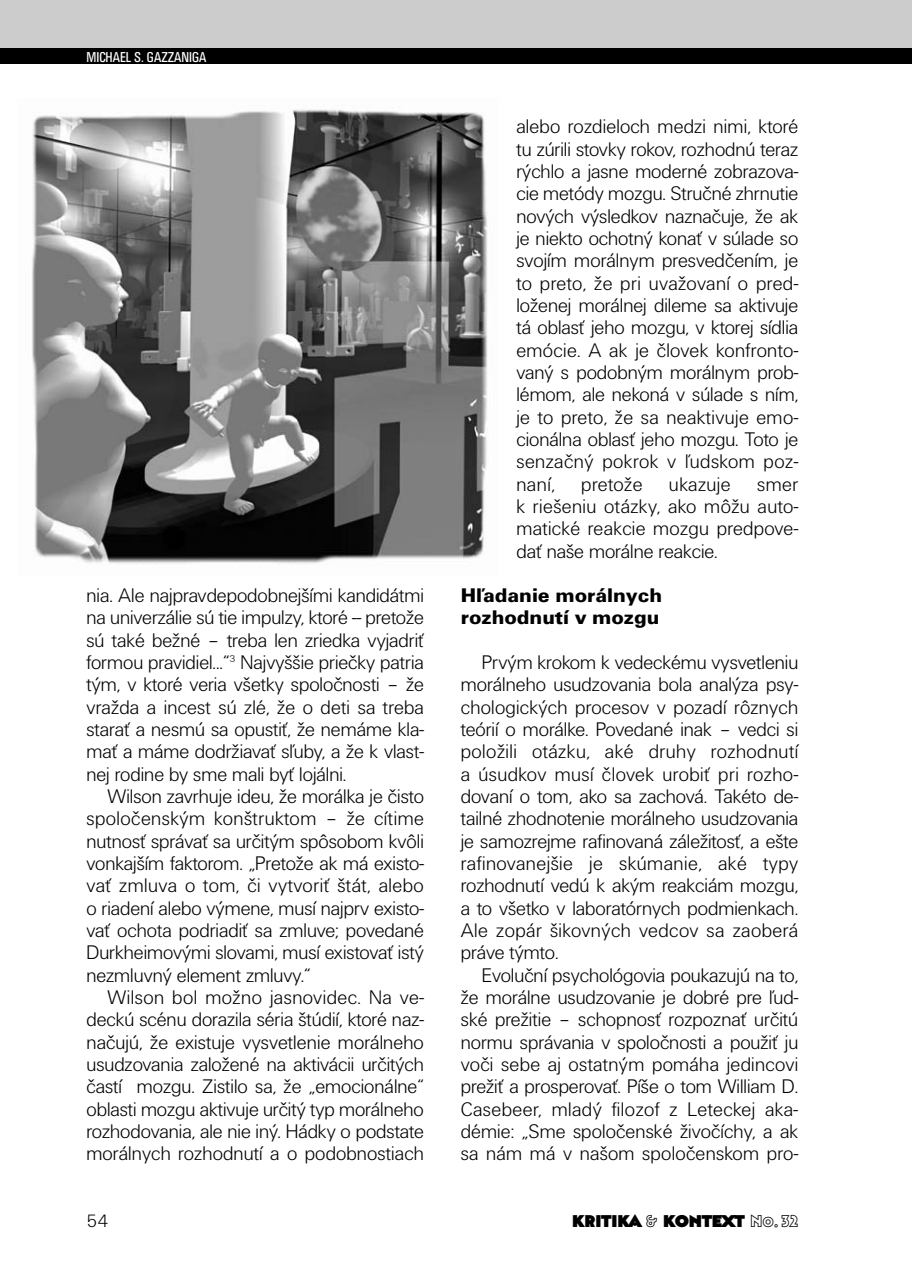
<style>
.page{position:relative;width:912px;height:1276px;background:#fff}
.page>*{position:absolute;margin:0;border:0;box-sizing:border-box;transform-origin:0 0}
.t1{font:300 20.4px/22.4px "Unitus DCE";color:#000;text-align:justify}
.t2{font:900 20.4px/22.4px "Unitus TCE";color:#000}
.t3{font:300 20.4px "Unitus DCE";letter-spacing:.025em;color:#000}
.t4{font:300 18.6px "Unitus DCE";color:#000}
.t5{font:16.8px "Bahnhof Ultra";color:#000}
.t6{font:condensed 14.8px "Unitus TCE";color:#fff}
.s1{font-family:"Bahnhof Outline"}
</style>
<div class="page">
<svg style="left:0;top:0;width:912px;height:564px"></svg>
<p class="t6" style="left:86px;top:51px;width:122px">MICHAEL S. GAZZANIGA</p>
<p class="t1" style="left:86px;top:586px;width:339px">nia. Ale najpravdepodobnejšími kandidátmi na univerzálie sú tie impulzy, ktoré -- pretože sú také bežné – treba len zriedka vyjadriť formou pravidiel...“<sup>3</sup> Najvyššie priečky patria tým, v ktoré veria všetky spoločnosti – že vražda a incest sú zlé, že o deti sa treba starať a nesmú sa opustiť, že nemáme kla&shy;mať a máme dodržiavať sľuby, a že k vlast&shy;nej rodine by sme mali byť lojálni.</p>
<p class="t1" style="left:86px;top:787px;width:339px;text-indent:21px">Wilson zavrhuje ideu, že morálka je čisto spoločenským konštruktom – že cítime nutnosť správať sa určitým spôsobom kvôli vonkajším faktorom. „Pretože ak má existo&shy;vať zmluva o tom, či vytvoriť štát, alebo o riadení alebo výmene, musí najprv existo&shy;vať ochota podriadiť sa zmluve; povedané Durkheimovými slovami, musí existovať istý nezmluvný element zmluvy.“</p>
<p class="t1" style="left:86px;top:987px;width:339px;text-indent:21px">Wilson bol možno jasnovidec. Na ve&shy;deckú scénu dorazila séria štúdií, ktoré naz&shy;načujú, že existuje vysvetlenie morálneho usudzovania založené na aktivácii určitých častí mozgu. Zistilo sa, že „emocionálne“ oblasti mozgu aktivuje určitý typ morálneho rozhodovania, ale nie iný. Hádky o podstate morálnych rozhodnutí a o podobnostiach</p>
<p class="t1" style="left:516px;top:117px;width:283px">alebo rozdieloch medzi nimi, ktoré tu zúrili stovky rokov, rozhodnú teraz rýchlo a jasne moderné zobrazova&shy;cie metódy mozgu. Stručné zhrnutie nových výsledkov naznačuje, že ak je niekto ochotný konať v súlade so svojím morálnym presvedčením, je to preto, že pri uvažovaní o pred&shy;loženej morálnej dileme sa aktivuje tá oblasť jeho mozgu, v ktorej sídlia emócie. A ak je človek konfronto&shy;vaný s podobným morálnym prob&shy;lémom, ale nekoná v súlade s ním, je to preto, že sa neaktivuje emo&shy;cionálna oblasť jeho mozgu. Toto je senzačný pokrok v ľudskom poz&shy;naní,</p>
<p class="t3" style="left:581px;top:476px;width:63px">pretože</p>
<p class="t3" style="left:669px;top:476px;width:63px">ukazuje</p>
<p class="t1" style="left:516px;top:474px;width:283px;text-indent:241px">smer k riešeniu otázky, ako môžu auto&shy;matické reakcie mozgu predpove&shy;dať naše morálne reakcie.</p>
<p class="t2" style="left:461px;top:586px;width:203px">Hľadanie morálnych rozhodnutí v mozgu</p>
<p class="t1" style="left:461px;top:653px;width:339px;text-indent:21px">Prvým krokom k vedeckému vysvetleniu morálneho usudzovania bola analýza psy&shy;chologických procesov v pozadí rôznych teórií o morálke. Povedané inak – vedci si položili otázku, aké druhy rozhodnutí a úsudkov musí človek urobiť pri rozho&shy;dovaní o tom, ako sa zachová. Takéto de&shy;tailné zhodnotenie morálneho usudzovania je samozrejme rafinovaná záležitosť, a ešte rafinovanejšie je skúmanie, aké typy rozhodnutí vedú k akým reakciám mozgu, a to všetko v laboratórnych podmienkach.<br>Ale zopár šikovných vedcov sa zaoberá práve týmto.</p>
<p class="t1" style="left:461px;top:965px;width:339px;text-indent:21px">Evoluční psychológovia poukazujú na to, že morálne usudzovanie je dobré pre ľud&shy;ské prežitie – schopnosť rozpoznať určitú normu správania v spoločnosti a použiť ju voči sebe aj ostatným pomáha jedincovi prežiť a prosperovať. Píše o tom William D.<br>Casebeer, mladý filozof z Leteckej aka&shy;démie: „Sme spoločenské živočíchy, a ak sa nám má v našom spoločenskom pro-</p>
<p class="t4" style="left:86px;top:1214px;width:24px">54</p>
<p class="t5" style="left:572px;top:1212px;width:227px">KRITIKA <span class="s1">&amp;</span> KONTEXT <span class="s1">No.32</span></p>
</div>
